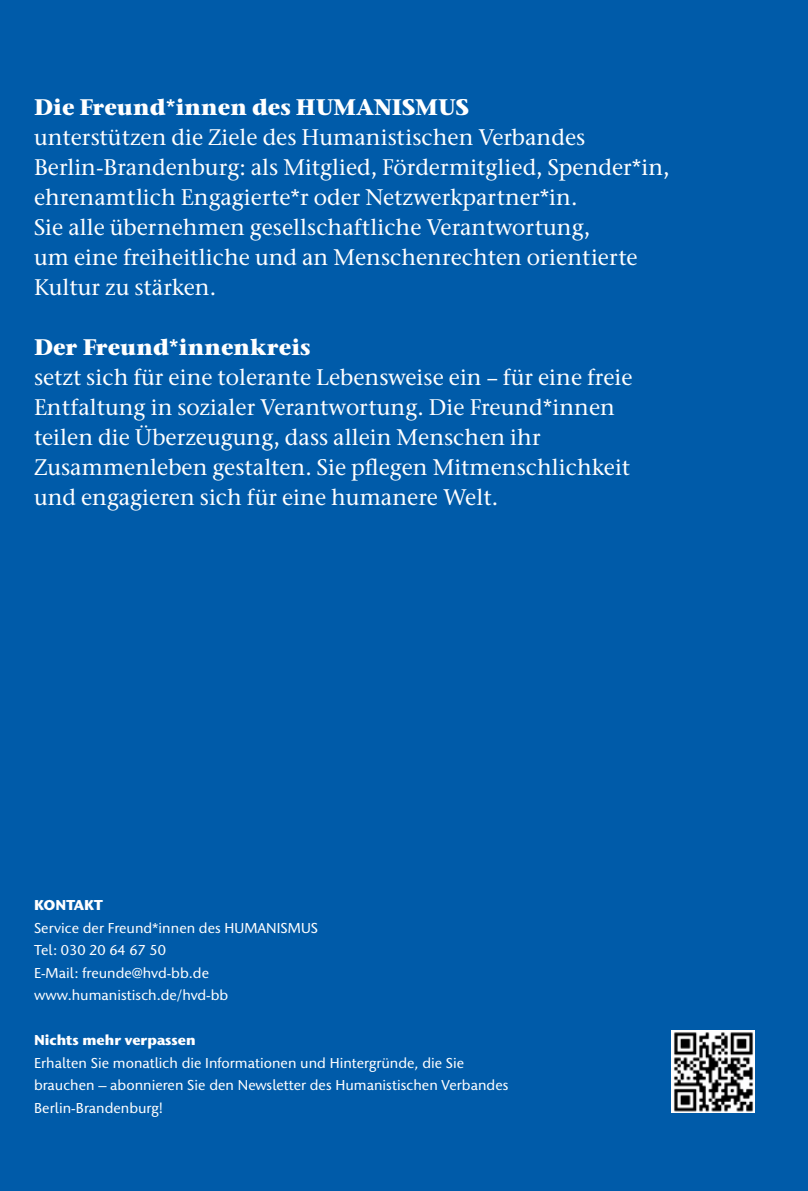
<style>
.page{position:relative;width:808px;height:1191px;background:#005ba9}
.page>*{position:absolute;margin:0;border:0;box-sizing:border-box;transform-origin:0 0}
.t1{font:500 22.5px/30px "Stone Serif ITC Pro";color:#fff}
.t2{font:700 22.5px "Stone Serif ITC Pro";color:#fff}
.t3{font:500 14.25px/22.5px "Stone Humanist ITC Pro";color:#fff}
.t4{font:700 14.25px "Stone Humanist ITC Pro";color:#fff}
</style>
<div class="page">
<img style="left:672px;top:1030px;width:82px;height:83px">
<p class="t2" style="left:34px;top:93px;width:437px">Die Freund*innen des HUMANISMUS</p>
<p class="t1" style="left:34px;top:122px;width:637px">unterstützen die Ziele des Humanistischen Verbandes Berlin-Brandenburg: als Mitglied, Fördermitglied, Spender*in, ehrenamtlich Engagierte*r oder Netzwerkpartner*in.<br>Sie alle übernehmen gesellschaftliche Verantwortung,<br>um eine freiheitliche und an Menschenrechten orientierte Kultur zu stärken.</p>
<p class="t2" style="left:34px;top:333px;width:278px">Der Freund*innenkreis</p>
<p class="t1" style="left:34px;top:362px;width:600px">setzt sich für eine tolerante Lebensweise ein – für eine freie Entfaltung in sozialer Verantwortung. Die Freund*innen teilen die Überzeugung, dass allein Menschen ihr Zusammenleben gestalten. Sie pflegen Mitmenschlichkeit und engagieren sich für eine humanere Welt.</p>
<p class="t4" style="left:34px;top:895px;width:70px">KONTAKT</p>
<p class="t3" style="left:34px;top:916px;width:286px">Service der Freund*innen des HUMANISMUS<br>Tel: 030 20 64 67 50<br>E-Mail: freunde@hvd-bb.de www.humanistisch.de/hvd-bb</p>
<p class="t4" style="left:34px;top:1030px;width:163px">Nichts mehr verpassen</p>
<p class="t3" style="left:34px;top:1051px;width:476px">Erhalten Sie monatlich die Informationen und Hintergründe, die Sie brauchen – abonnieren Sie den Newsletter des Humanistischen Verbandes<br>Berlin-Brandenburg!</p>
</div>
